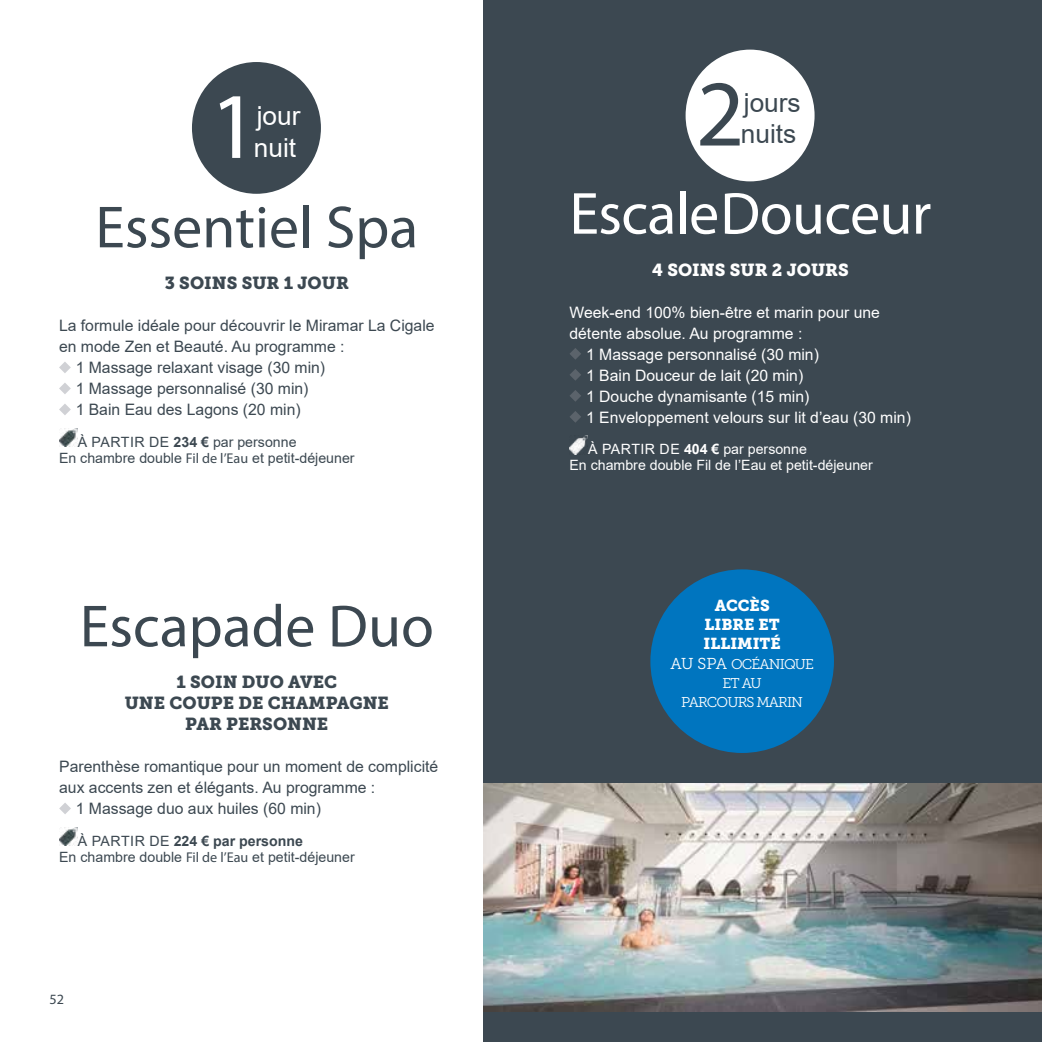
<style>
.page{position:relative;width:1042px;height:1042px;background:#fff}
.page>*{position:absolute;margin:0;border:0;box-sizing:border-box;transform-origin:0 0}
.t1{font:94.67px "Myriad Pro";color:#fff}
.t2{font:94.67px "Myriad Pro";color:#3c4851}
.t3{font:59.85px "Myriad Pro";color:#3c4851}
.t4{font:59.85px "Myriad Pro";letter-spacing:-.01em;color:#fff}
.t5{font:26.25px/31.5px "Arial";color:#3c4851}
.t6{font:26.25px/31.5px "Arial";color:#fff}
.t7{font:17.32px/21px "Museo Slab 900";color:#3c4851;text-align:center}
.t8{font:17.32px "Museo Slab 900";color:#fff}
.t9{font:15.75px "Arial";color:#3c4851}
.t10{font:15.75px "Arial";color:#fff}
.t11{font:15.75px/19.2px "Museo Slab 900";color:#fff;text-align:center}
.t12{font:14.17px/15.8px "Arial";color:#3c4851}
.t13{font:14.17px/15.8px "Arial";color:#fff}
.t14{font:14.17px/19.2px "Museo Slab 300";letter-spacing:-.06em;color:#fff;text-align:center}
.t15{font:14.17px "Myriad Pro";color:#3c4851}
.s1{font-weight:700}
.s2{font-family:"Myriad Pro"}
.s3{font-size:15.75px}
</style>
<div class="page">
<div style="left:484px;top:0;width:558px;height:1042px;background:#3c4851"></div>
<div style="left:192px;top:62px;width:129px;height:132px;background:#3c4851;border-radius:50%"></div>
<div style="left:685px;top:50px;width:129px;height:131px;background:#fff;border-radius:50%"></div>
<svg style="left:59px;top:362px;width:12px;height:11px"></svg>
<svg style="left:59px;top:383px;width:12px;height:11px"></svg>
<svg style="left:59px;top:404px;width:12px;height:11px"></svg>
<img style="left:59px;top:428px;width:18px;height:19px">
<svg style="left:570px;top:348px;width:11px;height:12px"></svg>
<svg style="left:570px;top:369px;width:11px;height:12px"></svg>
<svg style="left:570px;top:390px;width:11px;height:12px"></svg>
<svg style="left:570px;top:411px;width:11px;height:12px"></svg>
<img style="left:569px;top:436px;width:19px;height:18px">
<svg style="left:59px;top:803px;width:12px;height:11px"></svg>
<img style="left:59px;top:827px;width:19px;height:19px">
<div style="left:650px;top:569px;width:184px;height:184px;background:#0075bf;border-radius:50%"></div>
<img style="left:484px;top:784px;width:558px;height:227px">
<h1 class="t1" style="left:210px;top:68px;width:50px">1</h1>
<h3 class="t6" style="left:254px;top:100px;width:48px">jour nuit</h3>
<h2 class="t3" style="left:95px;top:190px;width:324px">Essentiel Spa</h2>
<p class="t7" style="left:165px;top:273px;width:186px">3 SOINS SUR 1 JOUR</p>
<p class="t9" style="left:59px;top:315px;width:377px">La formule idéale pour découvrir le Miramar La Cigale</p>
<p class="t9" style="left:59px;top:336px;width:287px">en mode Zen et Beauté. Au programme :</p>
<p class="t9" style="left:76px;top:357px;width:251px">1 Massage relaxant visage (30 min)</p>
<p class="t9" style="left:76px;top:378px;width:234px">1 Massage personnalisé (30 min)</p>
<p class="t9" style="left:76px;top:399px;width:226px">1 Bain Eau des Lagons (20 min)</p>
<p class="t12" style="left:59px;top:434px;width:297px;text-indent:19px">À PARTIR DE <span class="s1">234 €</span> par personne<br>En chambre double <span class="s2">Fil de l’Eau</span> et petit-déjeuner</p>
<h2 class="t3" style="left:80px;top:589px;width:356px">Escapade Duo</h2>
<p class="t7" style="left:125px;top:672px;width:266px">1 SOIN DUO AVEC<br>UNE COUPE DE CHAMPAGNE<br>PAR PERSONNE</p>
<p class="t9" style="left:59px;top:756px;width:381px">Parenthèse romantique pour un moment de complicité</p>
<p class="t9" style="left:59px;top:777px;width:318px">aux accents zen et élégants. Au programme :</p>
<p class="t9" style="left:76px;top:798px;width:247px">1 Massage duo aux huiles (60 min)</p>
<p class="t12" style="left:59px;top:833px;width:297px;text-indent:19px">À PARTIR DE <span class="s1">224 € par personne<br></span>En chambre double <span class="s2">Fil de l’Eau</span> et petit-déjeuner</p>
<p class="t15" style="left:50px;top:991px;width:16px">52</p>
<h1 class="t2" style="left:696px;top:55px;width:50px">2</h1>
<h3 class="t5" style="left:741px;top:86px;width:61px">jours nuits</h3>
<h2 class="t4" style="left:569px;top:177px;width:363px">Escale Douceur</h2>
<p class="t8" style="left:652px;top:259px;width:198px">4 SOINS SUR 2 JOURS</p>
<p class="t10" style="left:569px;top:301px;width:312px">Week-end 100% bien-être et marin pour une</p>
<p class="t10" style="left:569px;top:322px;width:234px">détente absolue. Au programme :</p>
<p class="t10" style="left:586px;top:343px;width:234px">1 Massage personnalisé (30 min)</p>
<p class="t10" style="left:586px;top:364px;width:219px">1 Bain Douceur de lait (20 min)</p>
<p class="t10" style="left:586px;top:385px;width:225px">1 Douche dynamisante (15 min)</p>
<p class="t10" style="left:586px;top:406px;width:326px">1 Enveloppement velours sur lit d’eau (30 min)</p>
<p class="t13" style="left:569px;top:441px;width:305px;text-indent:19px">À PARTIR DE <span class="s1">404 €</span> par personne<br>En chambre double Fil de l’Eau et petit-déjeuner</p>
<p class="t11" style="left:703px;top:596px;width:79px">ACCÈS<br>LIBRE ET<br>ILLIMITÉ</p>
<p class="t14" style="left:670px;top:654px;width:145px"><span class="s3">AU SPA</span> OCÉANIQUE<br>ET AU<br>PARCOURS MARIN</p>
</div>
